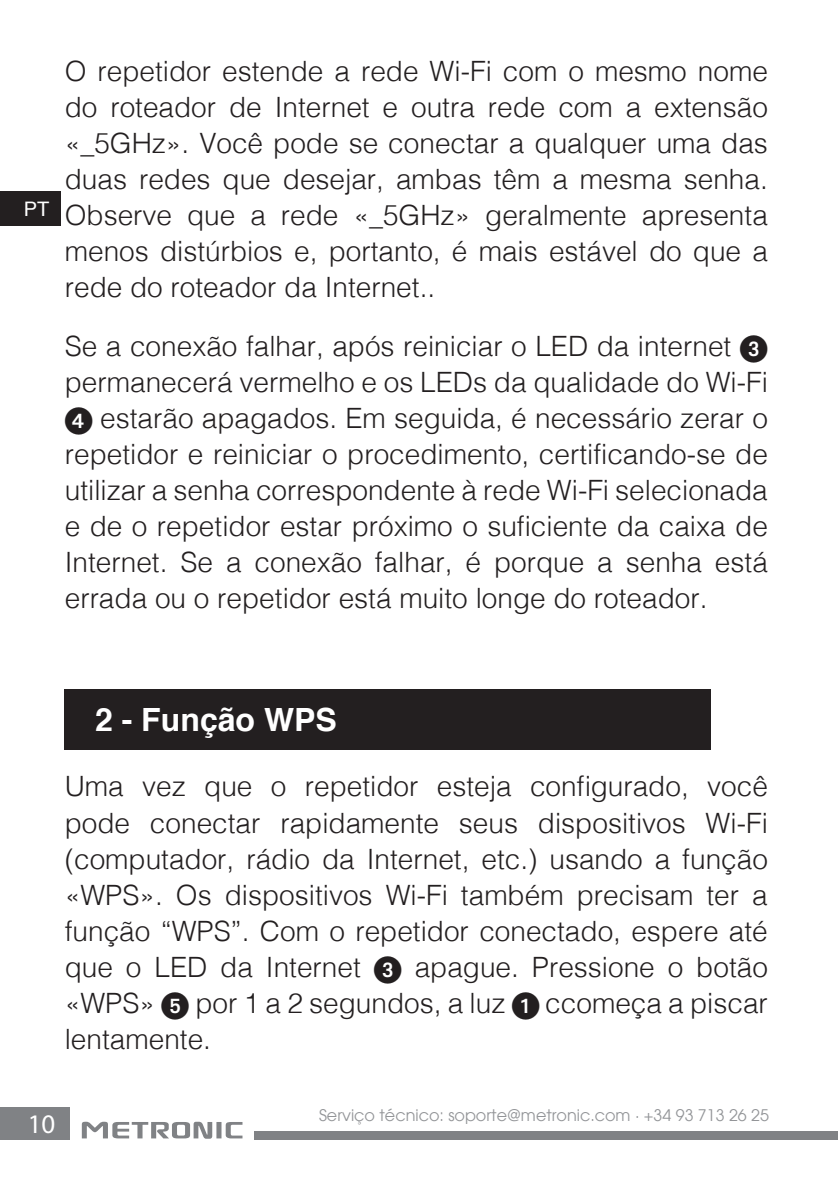
<style>
.page{position:relative;width:838px;height:1182px;background:#fff}
.page>*{position:absolute;margin:0;border:0;box-sizing:border-box;transform-origin:0 0}
.t1{font:700 32px "Helvetica";color:#fff}
.t2{font:300 28px/36px "Helvetica";color:#231f20;text-align:justify}
.t3{font:26.8px "Myriad Pro";color:#fff}
.t4{font:20px "Helvetica";color:#fff}
.t5{font:16px "Avant Garde LT";color:#939598}
.s1{font-family:"European Pi One";font-weight:400}
</style>
<div class="page">
<div style="left:0;top:192px;width:60px;height:34px;background:#231f20"></div>
<div style="left:255px;top:1131px;width:581px;height:8px;background:#808285"></div>
<svg style="left:836px;top:1131px;width:2px;height:8px"></svg>
<svg style="left:82px;top:1121px;width:160px;height:17px"></svg>
<div style="left:0;top:1107px;width:70px;height:32px;background:#808285"></div>
<div style="left:65px;top:689px;width:646px;height:60px;background:#231f20"></div>
<p class="t4" style="left:24px;top:194px;width:27px">PT</p>
<p class="t2" style="left:65px;top:51px;width:704px">O repetidor estende a rede Wi-Fi com o mesmo nome do roteador de Internet e outra rede com a extensão «_5GHz». Você pode se conectar a qualquer uma das duas redes que desejar, ambas têm a mesma senha.<br>Observe que a rede «_5GHz» geralmente apresenta menos distúrbios e, portanto, é mais estável do que a rede do roteador da Internet..</p>
<p class="t2" style="left:65px;top:326px;width:705px">Se a conexão falhar, após reiniciar o LED da internet <span class="s1">3 </span>permanecerá vermelho e os LEDs da qualidade do Wi-Fi <span class="s1">4</span> estarão apagados. Em seguida, é necessário zerar o repetidor e reiniciar o procedimento, certificando-se de utilizar a senha correspondente à rede Wi-Fi selecionada e de o repetidor estar próximo o suficiente da caixa de Internet. Se a conexão falhar, é porque a senha está errada ou o repetidor está muito longe do roteador.</p>
<p class="t1" style="left:95px;top:694px;width:243px">2 - Função WPS</p>
<p class="t2" style="left:65px;top:766px;width:705px">Uma vez que o repetidor esteja configurado, você pode conectar rapidamente seus dispositivos Wi-Fi (computador, rádio da Internet, etc.) usando a função «WPS». Os dispositivos Wi-Fi também precisam ter a função “WPS”. Com o repetidor conectado, espere até que o LED da Internet <span class="s1">3</span> apague. Pressione o botão «WPS»</p>
<p class="t2" style="left:65px;top:982px;width:704px;text-indent:131px">por 1 a 2 segundos, a luz <span class="s1">1</span> ccomeça a piscar lentamente.</p>
<p class="t3" style="left:28px;top:1107px;width:29px">10</p>
<p class="t5" style="left:319px;top:1105px;width:451px">Serviço técnico: soporte@metronic.com · +34 93 713 26 25</p>
</div>
